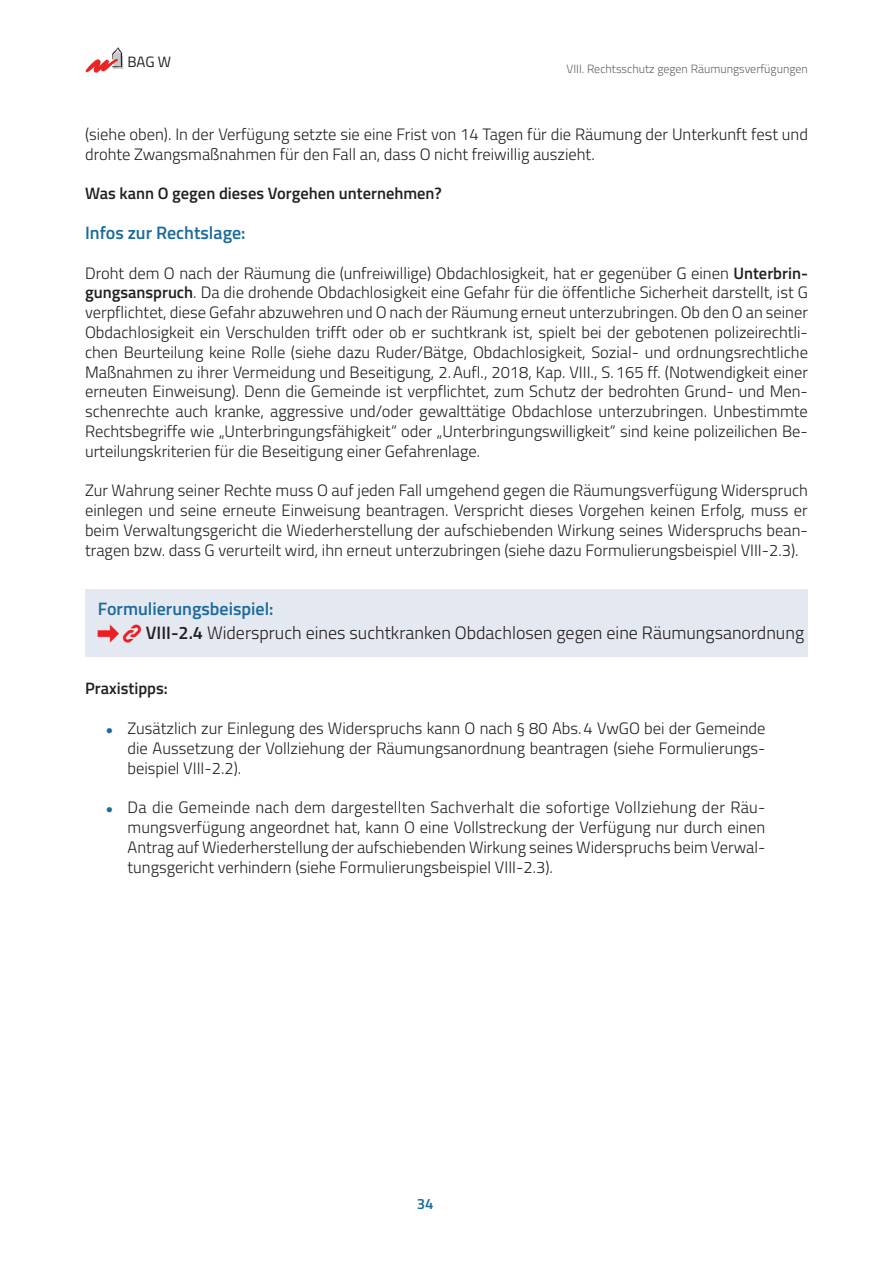
<style>
.page{position:relative;width:893px;height:1263px;background:#fff}
.page>*{position:absolute;margin:0;border:0;box-sizing:border-box;transform-origin:0 0}
.t1{font:300 18px/23.7px "Titillium";color:#231f20}
.t2{font:600 18px "Titillium";color:#1b6b9b}
.t3{font:300 16.5px/19.8px "Titillium";color:#231f20;text-align:justify}
.t4{font:600 16.5px "Titillium";color:#231f20}
.t5{font:15px "Titillium";color:#231f20}
.t6{font:600 15px "Titillium";color:#1b6b9b}
.t7{font:300 12px "Titillium";color:#636366}
.s1{font-weight:600}
.s2{font-weight:600;color:#1b6b9b}
.s3{color:#1b6b9b}
</style>
<div class="page">
<img style="left:85px;top:47px;width:39px;height:25px">
<div style="left:85px;top:589px;width:723px;height:43px;background:#e4e8f0"></div>
<div style="left:85px;top:612px;width:723px;height:44px;background:#e4e8f0"></div>
<p class="t5" style="left:128px;top:51px;width:45px">BAG W</p>
<p class="t7" style="left:566px;top:60px;width:243px">VIII. Rechtsschutz gegen Räumungsverfügungen</p>
<p class="t3" style="left:85px;top:123px;width:724px">(siehe oben). In der Verfügung setzte sie eine Frist von 14 Tagen für die Räumung der Unterkunft fest und drohte Zwangsmaßnahmen für den Fall an, dass O nicht freiwillig auszieht.</p>
<p class="t4" style="left:85px;top:181px;width:358px">Was kann O gegen dieses Vorgehen unternehmen?</p>
<p class="t2" style="left:85px;top:219px;width:162px">Infos zur Rechtslage:</p>
<p class="t3" style="left:85px;top:262px;width:724px">Droht dem O nach der Räumung die (unfreiwillige) Obdachlosigkeit, hat er gegenüber G einen <span class="s1">Unterbrin&shy;gungsanspruch</span>. Da die drohende Obdachlosigkeit eine Gefahr für die öffentliche Sicherheit darstellt, ist G verpflichtet, diese Gefahr abzuwehren und O nach der Räumung erneut unterzubringen. Ob den O an seiner Obdachlosigkeit ein Verschulden trifft oder ob er suchtkrank ist, spielt bei der gebotenen polizeirechtli&shy;chen Beurteilung keine Rolle (siehe dazu Ruder/Bätge, Obdachlosigkeit, Sozial- und ordnungsrechtliche Maßnahmen zu ihrer Vermeidung und Beseitigung, 2.Aufl., 2018, Kap. VIII., S.165 ff. (Notwendigkeit einer erneuten Einweisung). Denn die Gemeinde ist verpflichtet, zum Schutz der bedrohten Grund- und Men&shy;schenrechte auch kranke, aggressive und/oder gewalttätige Obdachlose unterzubringen. Unbestimmte Rechtsbegriffe wie „Unterbringungsfähigkeit“ oder „Unterbringungswilligkeit“ sind keine polizeilichen Be&shy;urteilungskriterien für die Beseitigung einer Gefahrenlage.</p>
<p class="t3" style="left:85px;top:480px;width:724px">Zur Wahrung seiner Rechte muss O auf jeden Fall umgehend gegen die Räumungsverfügung Widerspruch einlegen und seine erneute Einweisung beantragen. Verspricht dieses Vorgehen keinen Erfolg, muss er beim Verwaltungsgericht die Wiederherstellung der aufschiebenden Wirkung seines Widerspruchs bean&shy;tragen bzw. dass G verurteilt wird, ihn erneut unterzubringen (siehe dazu Formulierungsbeispiel VIII-2.3).</p>
<p class="t1" style="left:146px;top:596px;width:660px;text-indent:-48px"><span class="s2">Formulierungsbeispiel:<br></span><span class="s1">VIII-2.4</span> Widerspruch eines suchtkranken Obdachlosen gegen eine Räumungsanordnung</p>
<p class="t4" style="left:85px;top:676px;width:84px">Praxistipps:</p>
<p class="t3" style="left:128px;top:717px;width:639px;text-indent:-21px"><span class="s3">●</span> Zusätzlich zur Einlegung des Widerspruchs kann O nach § 80 Abs.4 VwGO bei der Gemeinde die Aussetzung der Vollziehung der Räumungsanordnung beantragen (siehe Formulierungs&shy;beispiel VIII-2.2).</p>
<p class="t3" style="left:128px;top:797px;width:639px;text-indent:-21px"><span class="s3">●</span> Da die Gemeinde nach dem dargestellten Sachverhalt die sofortige Vollziehung der Räu&shy;mungsverfügung angeordnet hat, kann O eine Vollstreckung der Verfügung nur durch einen Antrag auf Wiederherstellung der aufschiebenden Wirkung seines Widerspruchs beim Verwal&shy;tungsgericht verhindern (siehe Formulierungsbeispiel VIII-2.3).</p>
<p class="t6" style="left:417px;top:1193px;width:18px">34</p>
</div>
